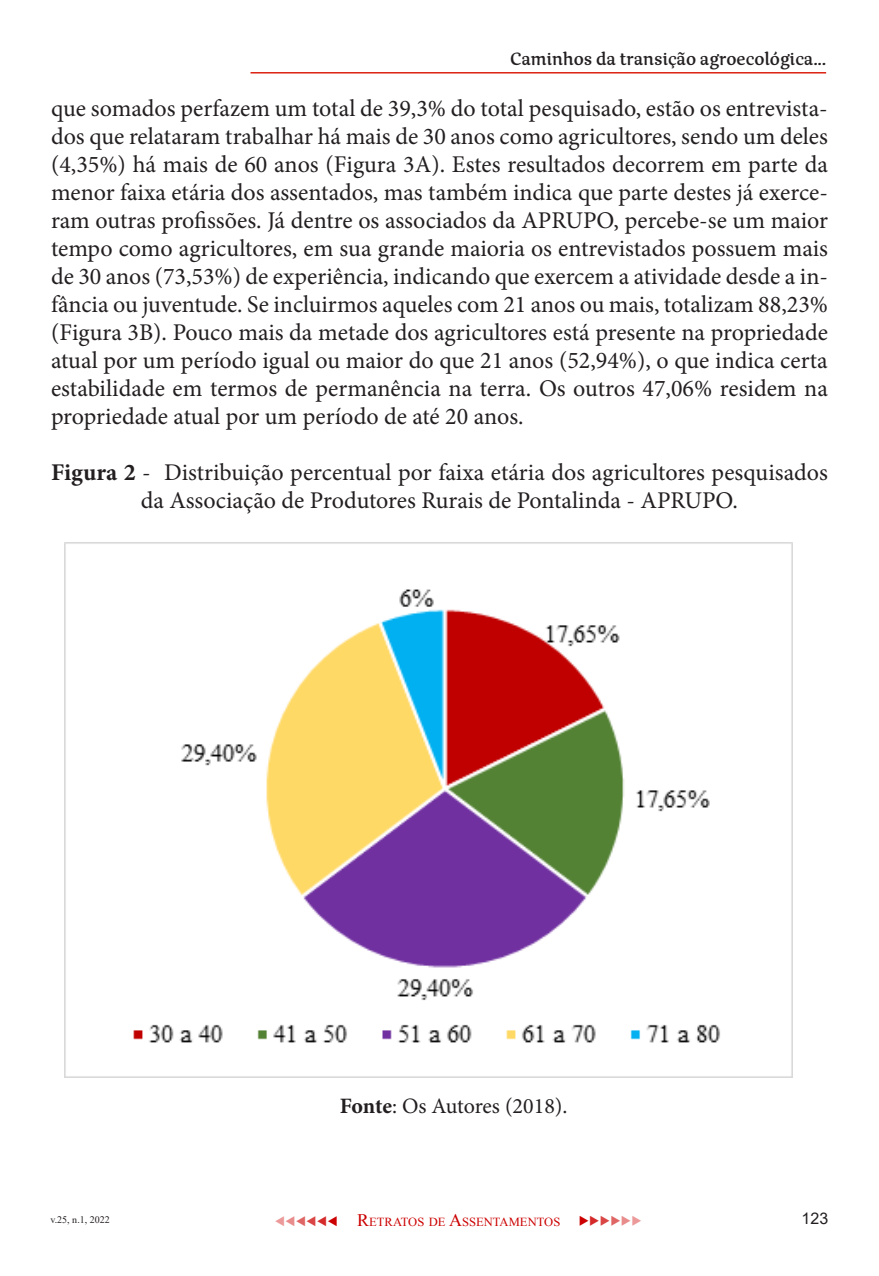
<style>
.page{position:relative;width:879px;height:1276px;background:#fff}
.page>*{position:absolute;margin:0;border:0;box-sizing:border-box;transform-origin:0 0}
.t1{font:24px/28px "Minion Pro";color:#231f20;text-align:justify}
.t2{font:22px "Minion Pro";letter-spacing:-.005em;color:#231f20}
.t3{font:18px "Rumba Small";letter-spacing:.01em;color:#231f20}
.t4{font:16px "Arial";color:#231f20}
.t5{font:12.6px "Mongolian Baiti";color:#c00}
.t6{font:12px "Wingdings 3";color:#c00}
.t7{font:10px "Times New Roman";color:#231f20}
.s1{font-weight:700}
.s2{color:#d52b2b}
.s3{color:#da4545}
.s4{color:#e06666}
.s5{color:#e88c8c}
.s6{color:#eb9999}
.s7{font-size:18px}
</style>
<div class="page">
<hr style="left:250px;top:72px;width:576px;height:2px;background:#dc2111">
<img style="left:64px;top:542px;width:728px;height:535px">
<p class="t3" style="left:510px;top:47px;width:317px">Caminhos da transição agroecológica...</p>
<p class="t1" style="left:51px;top:94px;width:778px">que somados perfazem um total de 39,3% do total pesquisado, estão os entrevista&shy;dos que relataram trabalhar há mais de 30 anos como agricultores, sendo um deles (4,35%) há mais de 60 anos (Figura 3A). Estes resultados decorrem em parte da menor faixa etária dos assentados, mas também indica que parte destes já exerce&shy;ram outras profissões. Já dentre os associados da APRUPO, percebe-se um maior tempo como agricultores, em sua grande maioria os entrevistados possuem mais de 30 anos (73,53%) de experiência, indicando que exercem a atividade desde a in&shy;fância ou juventude. Se incluirmos aqueles com 21 anos ou mais, totalizam 88,23% (Figura 3B). Pouco mais da metade dos agricultores está presente na propriedade atual por um período igual ou maior do que 21 anos (52,94%), o que indica certa estabilidade em termos de permanência na terra. Os outros 47,06% residem na propriedade atual por um período de até 20 anos.</p>
<p class="t1" style="left:51px;top:458px;width:778px;text-align:center"><span class="s1">Figura 2</span> - Distribuição percentual por faixa etária dos agricultores pesquisados da Associação de Produtores Rurais de Pontalinda - APRUPO.</p>
<p class="t7" style="left:50px;top:1213px;width:61px">v.25, n.1, 2022</p>
<p class="t2" style="left:340px;top:1091px;width:229px"><span class="s1">Fonte</span>: Os Autores (2018).</p>
<p class="t6" style="left:338px;top:1227px;width:65px;rotate:-180deg">◆<span class="s2">◆</span><span class="s3">◆</span><span class="s4">◆</span><span class="s5">◆</span><span class="s6">◆</span></p>
<p class="t5" style="left:357px;top:1214px;width:205px"><span class="s7">R</span>ETRATOS DE <span class="s7">A</span>SSENTAMENTOS</p>
<p class="t6" style="left:579px;top:1213px;width:65px">◆<span class="s2">◆</span><span class="s3">◆</span><span class="s4">◆</span><span class="s5">◆</span><span class="s6">◆</span></p>
<p class="t4" style="left:801px;top:1207px;width:28px">123</p>
</div>
